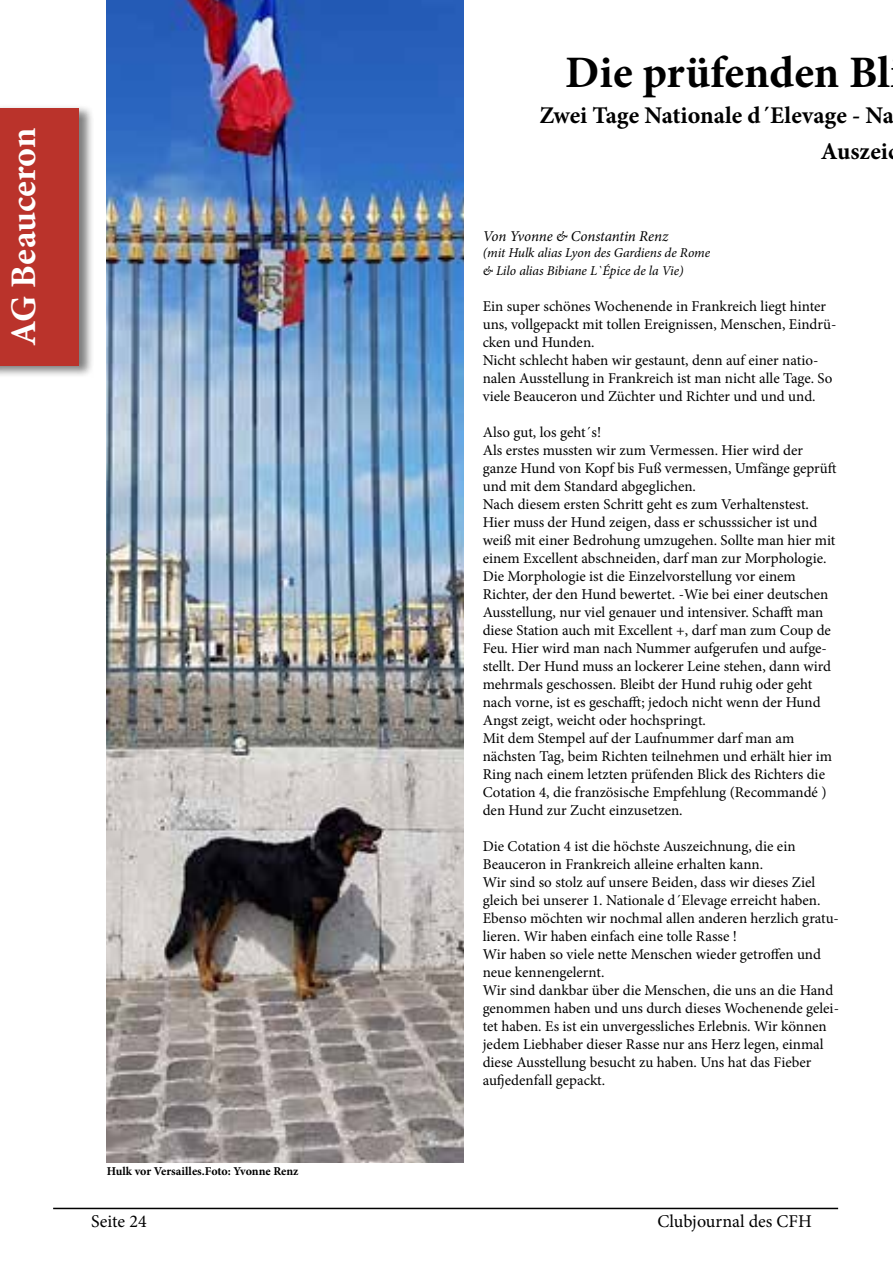
<style>
.page{position:relative;width:893px;height:1263px;background:#fff}
.page>*{position:absolute;margin:0;border:0;box-sizing:border-box;transform-origin:0 0}
.t1{font:700 45px "Minion Pro";color:#000}
.t2{font:700 36px "Minion Pro";letter-spacing:-.005em;color:#fff}
.t3{font:700 24px/36px "Minion Pro";color:#000;text-align:right}
.t4{font:18px "Minion Pro";color:#000}
.t5{font:15px/18px "Minion Pro";color:#000}
.t6{font:italic 15px "Minion Pro";letter-spacing:-.01em;color:#000}
.t7{font:italic 13.5px/18px "Minion Pro";letter-spacing:-.005em;color:#000}
.t8{font:700 12px "Minion Pro";letter-spacing:-.005em;color:#000}
</style>
<div class="page">
<div style="left:0;top:105px;width:94px;height:273px;background:#000;opacity:.51"></div>
<div style="left:0;top:108px;width:79px;height:258px;background:#ba332b"></div>
<hr style="left:53px;top:1208px;width:785px;height:1px;background:#000">
<img style="left:107px;top:0;width:356px;height:1162px">
<h2 class="t2" style="left:-2px;top:346px;width:220px;rotate:-90deg">AG Beauceron</h2>
<h1 class="t1" style="left:565px;top:41px;width:326px">Die prüfenden Bl</h1>
<h3 class="t3" style="left:540px;top:97px;width:356px">Zwei Tage Nationale d´Elevage - Na<br>Auszei</h3>
<p class="t8" style="left:107px;top:1163px;width:193px">Hulk vor Versailles.Foto: Yvonne Renz</p>
<p class="t6" style="left:483px;top:226px;width:187px">Von Yvonne &amp; Constantin Renz</p>
<p class="t7" style="left:483px;top:244px;width:229px">(mit Hulk alias Lyon des Gardiens de Rome &amp; Lilo alias Bibiane L`Épice de la Vie)</p>
<p class="t5" style="left:483px;top:297px;width:355px">Ein super schönes Wochenende in Frankreich liegt hinter uns, vollgepackt mit tollen Ereignissen, Menschen, Eindrü&shy;cken und Hunden.<br>Nicht schlecht haben wir gestaunt, denn auf einer natio&shy;nalen Ausstellung in Frankreich ist man nicht alle Tage. So viele Beauceron und Züchter und Richter und und und.</p>
<p class="t5" style="left:483px;top:423px;width:355px">Also gut, los geht´s!<br>Als erstes mussten wir zum Vermessen. Hier wird der ganze Hund von Kopf bis Fuß vermessen, Umfänge geprüft und mit dem Standard abgeglichen.<br>Nach diesem ersten Schritt geht es zum Verhaltenstest.<br>Hier muss der Hund zeigen, dass er schusssicher ist und weiß mit einer Bedrohung umzugehen. Sollte man hier mit einem Excellent abschneiden, darf man zur Morphologie.<br>Die Morphologie ist die Einzelvorstellung vor einem Richter, der den Hund bewertet. -Wie bei einer deutschen Ausstellung, nur viel genauer und intensiver. Schafft man diese Station auch mit Excellent +, darf man zum Coup de Feu. Hier wird man nach Nummer aufgerufen und aufge&shy;stellt. Der Hund muss an lockerer Leine stehen, dann wird mehrmals geschossen. Bleibt der Hund ruhig oder geht nach vorne, ist es geschafft; jedoch nicht wenn der Hund Angst zeigt, weicht oder hochspringt.<br>Mit dem Stempel auf der Laufnummer darf man am nächsten Tag, beim Richten teilnehmen und erhält hier im Ring nach einem letzten prüfenden Blick des Richters die Cotation 4, die französische Empfehlung (Recommandé ) den Hund zur Zucht einzusetzen.</p>
<p class="t5" style="left:483px;top:837px;width:358px">Die Cotation 4 ist die höchste Auszeichnung, die ein Beauceron in Frankreich alleine erhalten kann.<br>Wir sind so stolz auf unsere Beiden, dass wir dieses Ziel gleich bei unserer 1. Nationale d´Elevage erreicht haben.<br>Ebenso möchten wir nochmal allen anderen herzlich gratu&shy;lieren. Wir haben einfach eine tolle Rasse !<br>Wir haben so viele nette Menschen wieder getroffen und neue kennengelernt.<br>Wir sind dankbar über die Menschen, die uns an die Hand genommen haben und uns durch dieses Wochenende gelei&shy;tet haben. Es ist ein unvergessliches Erlebnis. Wir können jedem Liebhaber dieser Rasse nur ans Herz legen, einmal diese Ausstellung besucht zu haben. Uns hat das Fieber aufjedenfall gepackt.</p>
<p class="t4" style="left:91px;top:1209px;width:57px">Seite 24</p>
<p class="t4" style="left:657px;top:1209px;width:156px">Clubjournal des CFH</p>
</div>
